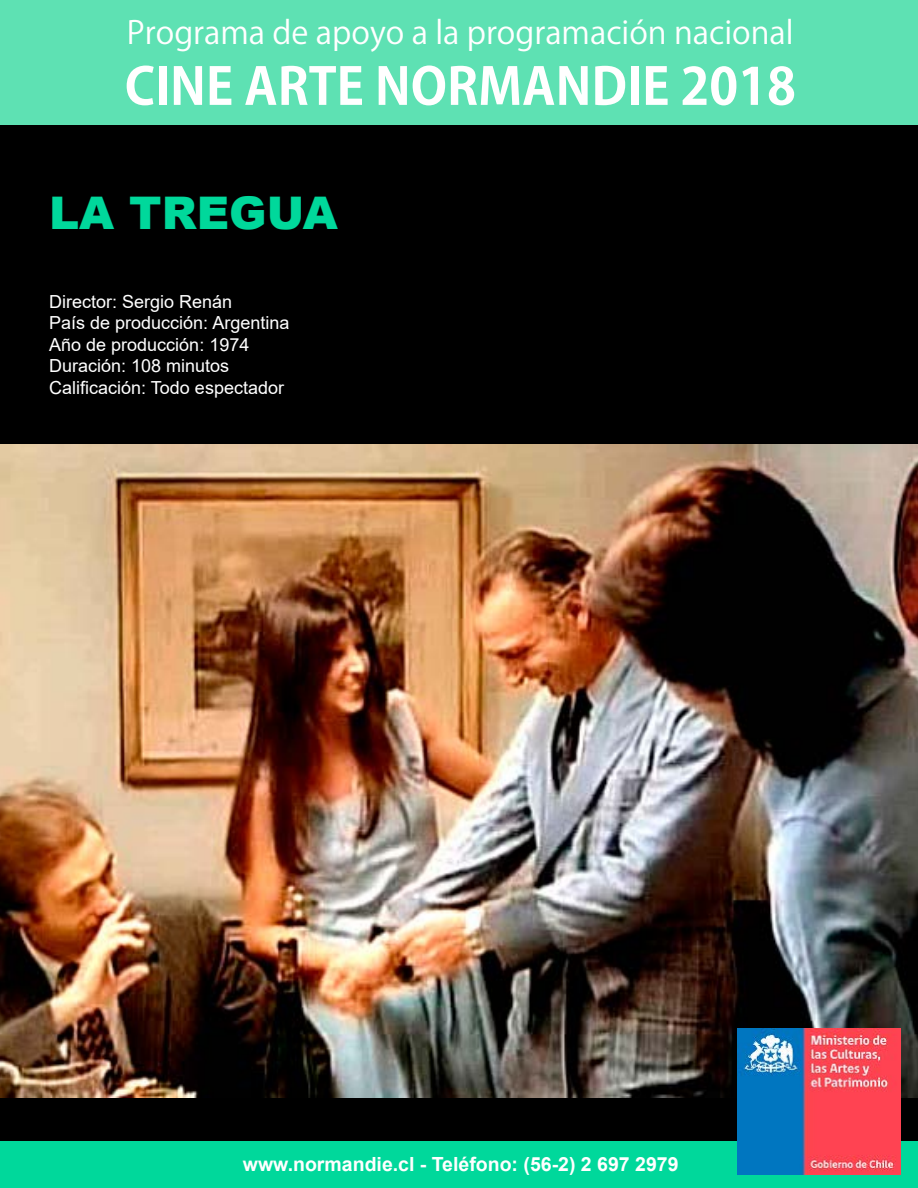
<style>
.page{position:relative;width:918px;height:1188px;background:#fff}
.page>*{position:absolute;margin:0;border:0;box-sizing:border-box;transform-origin:0 0}
.t1{font:700 50.4px "Koz Go Pr 6 N";color:#fff}
.t2{font:900 45px "Arial";color:#00d89b}
.t3{font:31.5px "Koz Go Pr 6 N";color:#fff}
.t4{font:700 19.5px "Arial";color:#fff}
.t5{font:18px/21.6px "Arial";color:#fff}
</style>
<div class="page">
<div style="left:0;top:1141px;width:918px;height:47px;background:#00d89b"></div>
<div style="left:0;top:1052px;width:918px;height:89px;background:#000"></div>
<div style="left:0;top:0;width:918px;height:128px;background:#5ee1b3"></div>
<div style="left:0;top:125px;width:918px;height:340px;background:#000"></div>
<img style="left:0;top:445px;width:918px;height:652px">
<img style="left:738px;top:1028px;width:162px;height:147px">
<h3 class="t3" style="left:127px;top:15px;width:668px">Programa de apoyo a la programación nacional</h3>
<h1 class="t1" style="left:125px;top:58px;width:673px">CINE ARTE NORMANDIE 2018</h1>
<h2 class="t2" style="left:49px;top:180px;width:290px">LA TREGUA</h2>
<p class="t5" style="left:49px;top:290px;width:242px">Director: Sergio Renán<br>País de producción: Argentina<br>Año de producción: 1974<br>Duración: 108 minutos<br>Calificación: Todo espectador</p>
<p class="t4" style="left:243px;top:1150px;width:437px">www.normandie.cl - Teléfono: (56-2) 2 697 2979</p>
</div>
